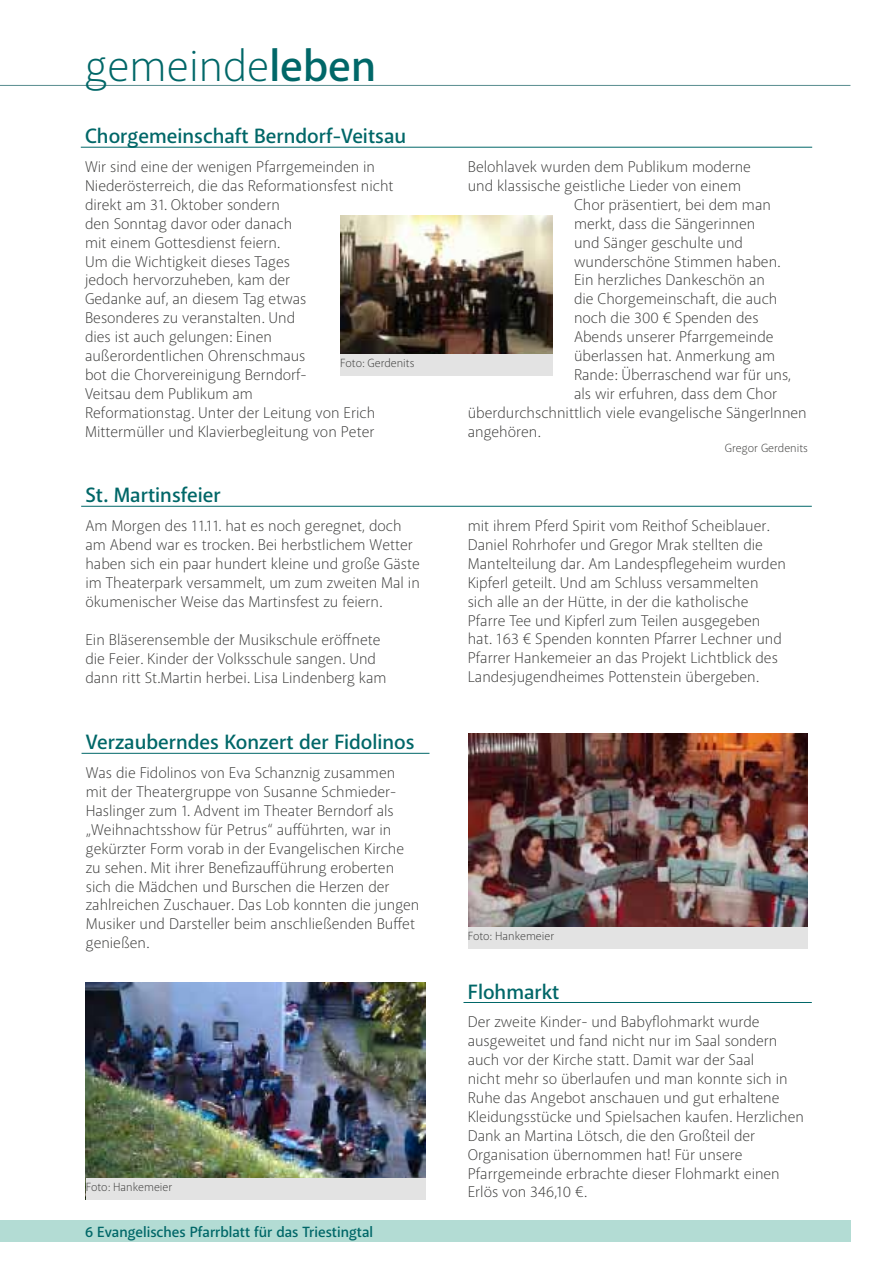
<style>
.page{position:relative;width:893px;height:1263px;background:#fff}
.page>*{position:absolute;margin:0;border:0;box-sizing:border-box;transform-origin:0 0}
.t1{font:300 45px "Akagi";color:#006768}
.t2{font:600 21px "Akagi";color:#006768}
.t3{font:300 15.75px/18.9px "Akagi";color:#3c3c3b}
.t4{font:600 15px "Akagi";color:#006768}
.t5{font:300 12px "Akagi";color:#3c3c3b}
.s1{font-weight:600}
</style>
<div class="page">
<div style="left:0;top:1220px;width:850px;height:22px;background:#b3dcd4"></div>
<hr style="left:0;top:85px;width:850px;height:1px;background:#588c8f">
<hr style="left:81px;top:147px;width:731px;height:1px;background:#006768">
<hr style="left:81px;top:506px;width:731px;height:1px;background:#006768">
<img style="left:340px;top:216px;width:213px;height:138px">
<div style="left:340px;top:354px;width:213px;height:21px;background:#e3e3e3"></div>
<hr style="left:82px;top:753px;width:347px;height:1px;background:#006768">
<img style="left:468px;top:734px;width:340px;height:214px">
<hr style="left:463px;top:1002px;width:349px;height:1px;background:#006768">
<img style="left:85px;top:983px;width:340px;height:216px">
<div style="left:468px;top:927px;width:339px;height:21px;background:#e3e3e3"></div>
<div style="left:86px;top:1178px;width:340px;height:21px;background:#e3e3e3"></div>
<h1 class="t1" style="left:85px;top:38px;width:293px">gemeinde<span class="s1">leben</span></h1>
<h2 class="t2" style="left:85px;top:123px;width:323px">Chorgemeinschaft Berndorf-Veitsau</h2>
<p class="t3" style="left:85px;top:157px;width:310px">Wir sind eine der wenigen Pfarrgemeinden in Niederösterreich, die das Reformationsfest nicht direkt am 31. Oktober sondern<br>den Sonntag davor oder danach<br>mit einem Gottesdienst feiern.<br>Um die Wichtigkeit dieses Tages<br>jedoch hervorzuheben, kam der<br>Gedanke auf, an diesem Tag etwas<br>Besonderes zu veranstalten. Und<br>dies ist auch gelungen: Einen außerordentlichen Ohrenschmaus<br>bot die Chorvereinigung Berndorf-<br>Veitsau dem Publikum am<br>Reformationstag. Unter der Leitung von Erich Mittermüller und Klavierbegleitung von Peter</p>
<p class="t3" style="left:468px;top:157px;width:285px">Belohlavek wurden dem Publikum moderne</p>
<p class="t3" style="left:468px;top:176px;width:275px">und klassische geistliche Lieder von einem</p>
<p class="t3" style="left:574px;top:195px;width:198px">Chor präsentiert, bei dem man</p>
<p class="t3" style="left:574px;top:214px;width:183px">merkt, dass die Sängerinnen</p>
<p class="t3" style="left:574px;top:233px;width:170px">und Sänger geschulte und</p>
<p class="t3" style="left:574px;top:251px;width:208px">wunderschöne Stimmen haben.</p>
<p class="t3" style="left:574px;top:270px;width:192px">Ein herzliches Dankeschön an</p>
<p class="t3" style="left:574px;top:289px;width:205px">die Chorgemeinschaft, die auch</p>
<p class="t3" style="left:574px;top:308px;width:186px">noch die 300 € Spenden des</p>
<p class="t3" style="left:574px;top:327px;width:201px">Abends unserer Pfarrgemeinde</p>
<p class="t3" style="left:574px;top:346px;width:203px">überlassen hat. Anmerkung am</p>
<p class="t3" style="left:574px;top:365px;width:219px">Rande: Überraschend war für uns,</p>
<p class="t3" style="left:574px;top:384px;width:205px">als wir erfuhren, dass dem Chor</p>
<p class="t3" style="left:468px;top:403px;width:341px">überdurchschnittlich viele evangelische SängerInnen</p>
<p class="t3" style="left:468px;top:422px;width:74px">angehören.</p>
<p class="t5" style="left:725px;top:441px;width:85px">Gregor Gerdenits</p>
<p class="t5" style="left:340px;top:356px;width:76px">Foto: Gerdenits</p>
<h2 class="t2" style="left:85px;top:482px;width:137px">St. Martinsfeier</h2>
<p class="t3" style="left:85px;top:516px;width:336px">Am Morgen des 11.11. hat es noch geregnet, doch am Abend war es trocken. Bei herbstlichem Wetter haben sich ein paar hundert kleine und große Gäste im Theaterpark versammelt, um zum zweiten Mal in ökumenischer Weise das Martinsfest zu feiern.</p>
<p class="t3" style="left:85px;top:630px;width:303px">Ein Bläserensemble der Musikschule eröffnete die Feier. Kinder der Volksschule sangen. Und dann ritt St.Martin herbei. Lisa Lindenberg kam</p>
<h2 class="t2" style="left:86px;top:729px;width:330px">Verzauberndes Konzert der Fidolinos</h2>
<p class="t3" style="left:86px;top:763px;width:335px">Was die Fidolinos von Eva Schanznig zusammen mit der Theatergruppe von Susanne Schmieder-Haslinger zum 1. Advent im Theater Berndorf als „Weihnachtsshow für Petrus“ aufführten, war in gekürzter Form vorab in der Evangelischen Kirche zu sehen. Mit ihrer Benefizaufführung eroberten sich die Mädchen und Burschen die Herzen der zahlreichen Zuschauer. Das Lob konnten die jungen Musiker und Darsteller beim anschließenden Buffet genießen.</p>
<p class="t5" style="left:86px;top:1179px;width:88px">Foto: Hankemeier</p>
<p class="t4" style="left:85px;top:1222px;width:290px">6 Evangelisches Pfarrblatt für das Triestingtal</p>
<p class="t3" style="left:468px;top:516px;width:320px">mit ihrem Pferd Spirit vom Reithof Scheiblauer.<br>Daniel Rohrhofer und Gregor Mrak stellten die Mantelteilung dar. Am Landespflegeheim wurden Kipferl geteilt. Und am Schluss versammelten sich alle an der Hütte, in der die katholische Pfarre Tee und Kipferl zum Teilen ausgegeben hat. 163 € Spenden konnten Pfarrer Lechner und Pfarrer Hankemeier an das Projekt Lichtblick des Landesjugendheimes Pottenstein übergeben.</p>
<p class="t5" style="left:468px;top:929px;width:88px">Foto: Hankemeier</p>
<h2 class="t2" style="left:468px;top:979px;width:93px">Flohmarkt</h2>
<p class="t3" style="left:468px;top:1012px;width:338px">Der zweite Kinder- und Babyflohmarkt wurde ausgeweitet und fand nicht nur im Saal sondern auch vor der Kirche statt. Damit war der Saal<br>nicht mehr so überlaufen und man konnte sich in Ruhe das Angebot anschauen und gut erhaltene Kleidungsstücke und Spielsachen kaufen. Herzlichen Dank an Martina Lötsch, die den Großteil der Organisation übernommen hat! Für unsere Pfarrgemeinde erbrachte dieser Flohmarkt einen Erlös von 346,10 €.</p>
</div>
